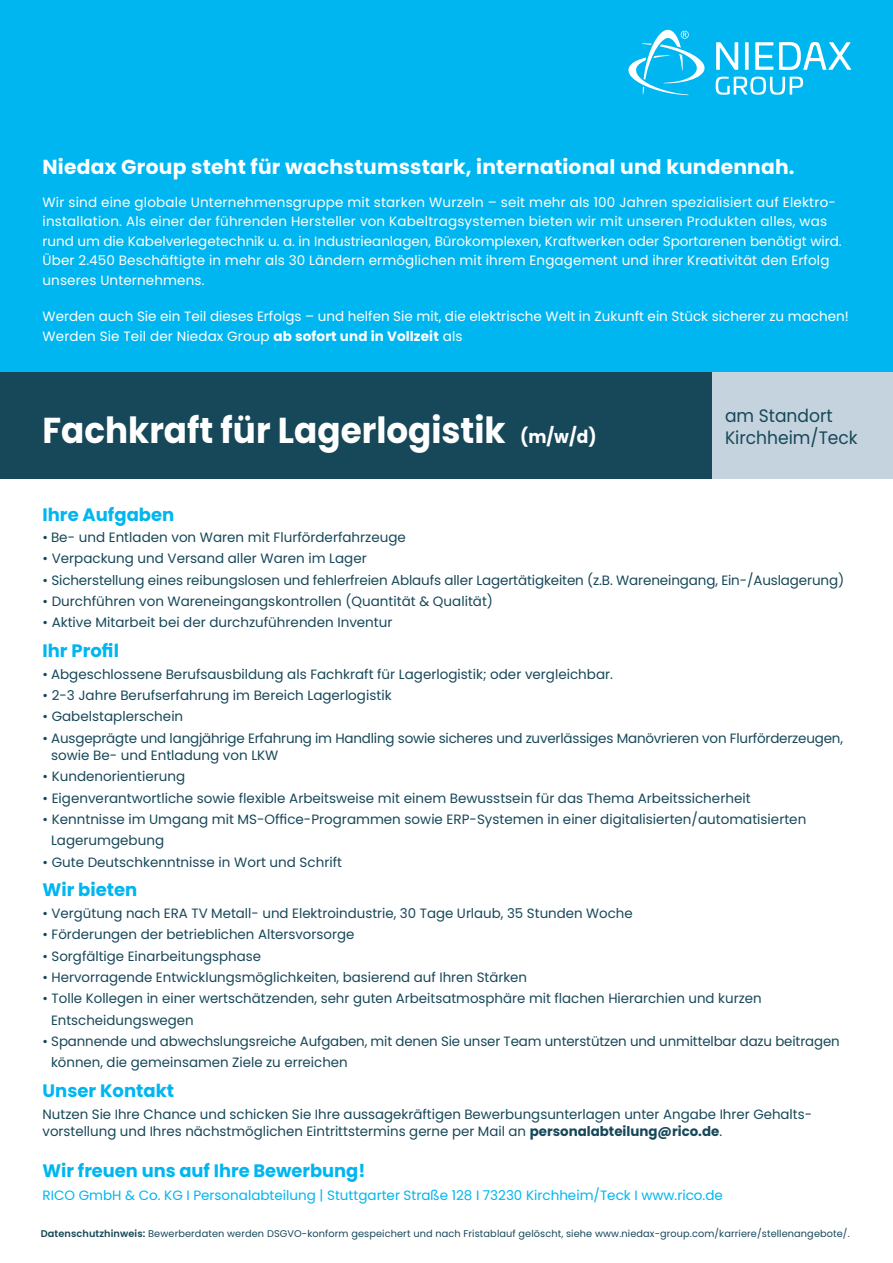
<style>
.page{position:relative;width:893px;height:1263px;background:#fff}
.page>*{position:absolute;margin:0;border:0;box-sizing:border-box;transform-origin:0 0}
.t1{font:700 36px "Poppins";color:#fff;scale:.95 1}
.t2{font:700 20.25px "Poppins";letter-spacing:.01em;color:#fff}
.t3{font:700 18px "Poppins";color:#00b6f0}
.t4{font:18px/21.6px "Poppins";color:#174859;scale:.95 1}
.t5{font:13.5px/21.3px "Poppins";color:#174859}
.t6{font:13.5px/19.5px "Poppins";letter-spacing:.01em;color:#fff}
.t7{font:13.5px "Poppins";color:#00b6f0}
.t8{font:9.75px "Poppins";letter-spacing:.01em;color:#174859}
.s1{font-weight:700}
.s2{font-size:18px}
.s3{font-weight:600}
</style>
<div class="page">
<div style="left:0;top:0;width:893px;height:372px;background:#00b6f0"></div>
<svg style="left:716px;top:77px;width:87px;height:18px"></svg>
<svg style="left:716px;top:42px;width:22px;height:28px"></svg>
<svg style="left:745px;top:42px;width:4px;height:28px"></svg>
<svg style="left:755px;top:42px;width:18px;height:28px"></svg>
<svg style="left:779px;top:42px;width:72px;height:28px"></svg>
<svg style="left:628px;top:30px;width:77px;height:65px"></svg>
<div style="left:0;top:372px;width:712px;height:106px;background:#174859"></div>
<div style="left:712px;top:372px;width:181px;height:106px;background:#c4d3dd"></div>
<h2 class="t2" style="left:43px;top:156px;width:754px">Niedax Group steht für wachstumsstark, international und kundennah.</h2>
<p class="t6" style="left:43px;top:192px;width:801px">Wir sind eine globale Unternehmensgruppe mit starken Wurzeln – seit mehr als 100 Jahren spezialisiert auf Elektro&shy;installation. Als einer der führenden Hersteller von Kabeltragsystemen bieten wir mit unseren Produkten alles, was rund um die Kabelverlegetechnik u. a. in Industrieanlagen, Bürokomplexen, Kraftwerken oder Sportarenen benötigt wird.<br>Über 2.450 Beschäftigte in mehr als 30 Ländern ermöglichen mit ihrem Engagement und ihrer Kreativität den Erfolg unseres Unternehmens.</p>
<p class="t6" style="left:43px;top:307px;width:808px">Werden auch Sie ein Teil dieses Erfolgs – und helfen Sie mit, die elektrische Welt in Zukunft ein Stück sicherer zu machen!<br>Werden Sie Teil der Niedax Group <span class="s1">ab sofort und in Vollzeit</span> als</p>
<h1 class="t1" style="left:43px;top:410px;width:585px">Fachkraft für Lagerlogistik <span class="s2">(m/w/d)</span></h1>
<h3 class="t4" style="left:725px;top:405px;width:141px">am Standort<br>Kirchheim/Teck</h3>
<h3 class="t3" style="left:43px;top:504px;width:133px">Ihre Aufgaben</h3>
<p class="t5" style="left:43px;top:527px;width:365px">• Be- und Entladen von Waren mit Flurförderfahrzeuge</p>
<p class="t5" style="left:43px;top:548px;width:326px">• Verpackung und Versand aller Waren im Lager</p>
<p class="t5" style="left:43px;top:569px;width:803px">• Sicherstellung eines reibungslosen und fehlerfreien Ablaufs aller Lagertätigkeiten (z.B. Wareneingang, Ein-/Auslagerung)</p>
<p class="t5" style="left:43px;top:591px;width:452px">• Durchführen von Wareneingangskontrollen (Quantität &amp; Qualität)</p>
<p class="t5" style="left:43px;top:612px;width:351px">• Aktive Mitarbeit bei der durchzuführenden Inventur</p>
<h3 class="t3" style="left:43px;top:641px;width:78px">Ihr Profil</h3>
<p class="t5" style="left:43px;top:663px;width:572px">• Abgeschlossene Berufsausbildung als Fachkraft für Lagerlogistik; oder vergleichbar.</p>
<p class="t5" style="left:43px;top:685px;width:351px">• 2-3 Jahre Berufserfahrung im Bereich Lagerlogistik</p>
<p class="t5" style="left:43px;top:706px;width:142px">• Gabelstaplerschein</p>
<p class="t5" style="left:51px;top:729px;width:793px;line-height:17.1px;text-indent:-9px">• Ausgeprägte und langjährige Erfahrung im Handling sowie sicheres und zuverlässiges Manövrieren von Flurförderzeugen, sowie Be- und Entladung von LKW</p>
<p class="t5" style="left:43px;top:766px;width:144px">• Kundenorientierung</p>
<p class="t5" style="left:43px;top:787px;width:710px">• Eigenverantwortliche sowie flexible Arbeitsweise mit einem Bewusstsein für das Thema Arbeitssicherheit</p>
<p class="t5" style="left:51px;top:809px;width:757px;text-indent:-9px">• Kenntnisse im Umgang mit MS-Office-Programmen sowie ERP-Systemen in einer digitalisierten/automatisierten<br>Lagerumgebung</p>
<p class="t5" style="left:43px;top:851px;width:301px">• Gute Deutschkenntnisse in Wort und Schrift</p>
<h3 class="t3" style="left:43px;top:880px;width:96px">Wir bieten</h3>
<p class="t5" style="left:43px;top:902px;width:592px">• Vergütung nach ERA TV Metall- und Elektroindustrie, 30 Tage Urlaub, 35 Stunden Woche</p>
<p class="t5" style="left:43px;top:924px;width:313px">• Förderungen der betrieblichen Altersvorsorge</p>
<p class="t5" style="left:43px;top:945px;width:220px">• Sorgfältige Einarbeitungsphase</p>
<p class="t5" style="left:43px;top:966px;width:486px">• Hervorragende Entwicklungsmöglichkeiten, basierend auf Ihren Stärken</p>
<p class="t5" style="left:51px;top:988px;width:712px;text-indent:-9px">• Tolle Kollegen in einer wertschätzenden, sehr guten Arbeitsatmosphäre mit flachen Hierarchien und kurzen<br>Entscheidungswegen</p>
<p class="t5" style="left:51px;top:1031px;width:790px;text-indent:-9px">• Spannende und abwechslungsreiche Aufgaben, mit denen Sie unser Team unterstützen und unmittelbar dazu beitragen können, die gemeinsamen Ziele zu erreichen</p>
<h3 class="t3" style="left:43px;top:1080px;width:133px">Unser Kontakt</h3>
<p class="t5" style="left:43px;top:1105px;width:771px;line-height:17.1px">Nutzen Sie Ihre Chance und schicken Sie Ihre aussagekräftigen Bewerbungsunterlagen unter Angabe Ihrer Gehalts&shy;vorstellung und Ihres nächstmöglichen Eintrittstermins gerne per Mail an <span class="s1">personalabteilung@rico.de</span>.</p>
<h3 class="t3" style="left:43px;top:1160px;width:324px">Wir freuen uns auf Ihre Bewerbung!</h3>
<p class="t7" style="left:43px;top:1188px;width:682px">RICO GmbH &amp; Co. KG I Personalabteilung | Stuttgarter Straße 128 I 73230 Kirchheim/Teck I www.rico.de</p>
<p class="t8" style="left:41px;top:1228px;width:810px"><span class="s3">Datenschutzhinweis:</span> Bewerberdaten werden DSGVO-konform gespeichert und nach Fristablauf gelöscht, siehe www.niedax-group.com/karriere/stellenangebote/.</p>
</div>
